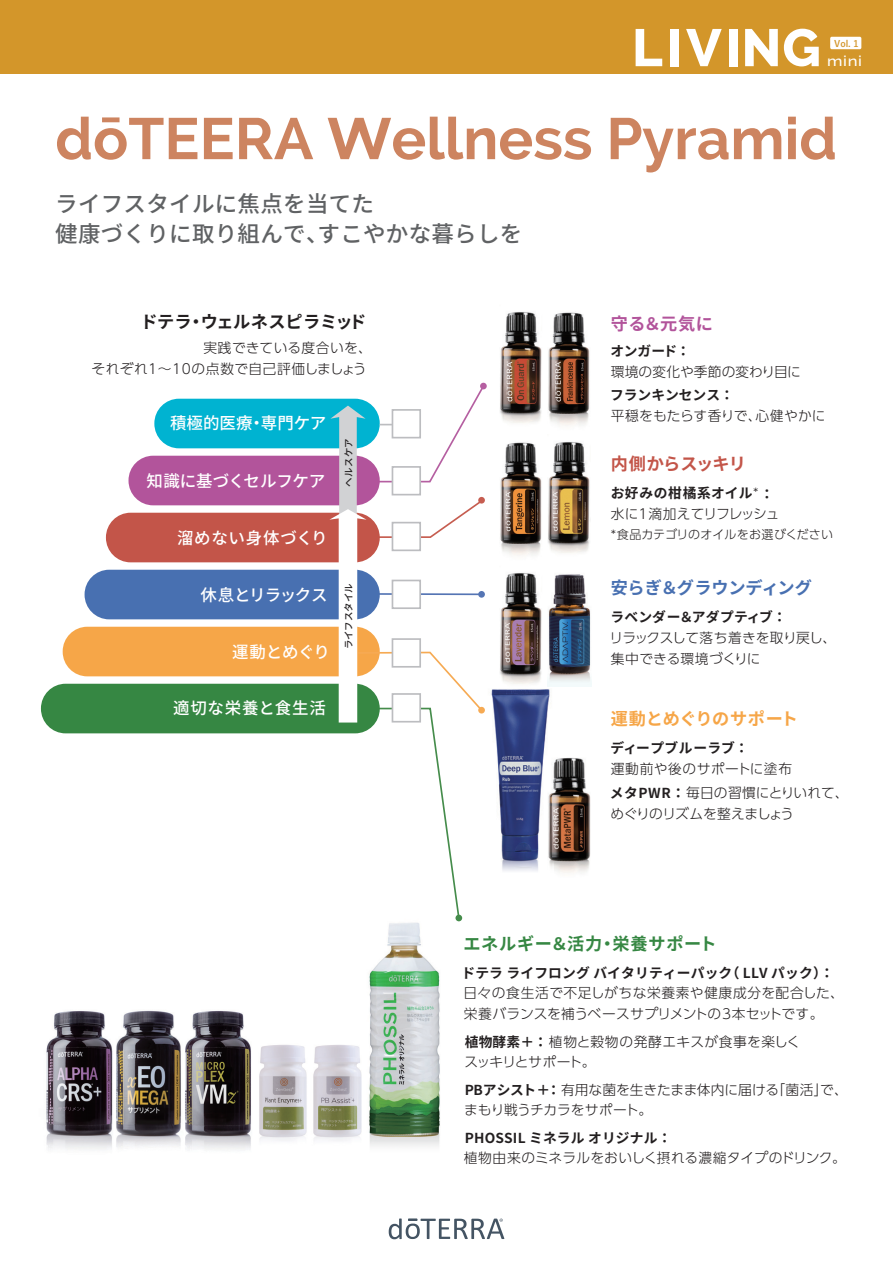
<style>
.page{position:relative;width:893px;height:1263px;background:#fff}
.page>*{position:absolute;margin:0;border:0;box-sizing:border-box;transform-origin:0 0}
.t1{font:700 58.2px "Raleway";color:#cd8460}
.t2{font:800 52.5px "Raleway";letter-spacing:.07em;color:#fff}
.t3{font:500 22.5px/30px "Source Han Sans";letter-spacing:.015em;color:#606264}
.t4{font:700 17.25px "Source Han Sans";letter-spacing:.04em;color:#368743}
.t5{font:700 17.25px "Source Han Sans";letter-spacing:-.015em;color:#231f20}
.t6{font:700 17.25px "Source Han Sans";letter-spacing:-.015em;color:#4870b1}
.t7{font:700 17.25px "Source Han Sans";letter-spacing:-.01em;color:#f6a648}
.t8{font:700 17.25px "Source Han Sans";letter-spacing:-.035em;color:#c35549}
.t9{font:700 17.25px "Source Han Sans";color:#b2549b}
.t10{font:500 16.5px "Source Han Sans";letter-spacing:-.005em;color:#fff}
.t11{font:500 16.5px "Source Han Sans";letter-spacing:.04em;color:#fff}
.t12{font:500 16.5px "Source Han Sans";letter-spacing:.045em;color:#fff}
.t13{font:500 16.5px "Source Han Sans";letter-spacing:-.06em;color:#fff}
.t14{font:500 14.55px "Raleway";color:#fff;scale:1.15 1}
.t15{font:300 13.8px/20.5px "UD Shin Go Pr 6 N";letter-spacing:.01em;color:#231f20}
.t16{font:700 13.8px "Source Han Sans";letter-spacing:.015em;color:#231f20}
.t17{font:300 13.8px/20.5px "UD Shin Go Pr 6 N";letter-spacing:-.01em;color:#231f20}
.t18{font:300 13.8px/20.5px "UD Shin Go Pr 6 N";letter-spacing:.03em;color:#231f20}
.t19{font:300 13.8px/20.5px "UD Shin Go Pr 6 N";letter-spacing:-.015em;color:#231f20}
.t20{font:300 13.8px "UD Shin Go Pr 6 N";letter-spacing:-.04em;color:#231f20}
.t21{font:300 13.8px "UD Shin Go Pr 6 N";letter-spacing:-.03em;color:#231f20}
.t22{font:700 13.8px "Source Han Sans";letter-spacing:.05em;color:#231f20}
.t23{font:300 12px "UD Shin Go Pr 6 N";letter-spacing:.005em;color:#231f20}
.t24{font:500 9.45px "Source Han Sans";letter-spacing:.01em;color:#231f20}
.t25{font:700 9.15px "Yu Go";color:#d3962a}
.s1{font-family:"UD Shin Go Pr 6 N";font-weight:300;font-size:12px}
.s2{font-family:"Source Han Sans";font-weight:700}
</style>
<div class="page">
<div style="left:0;top:0;width:893px;height:73px;background:#d3962a"></div>
<img style="left:500px;top:312px;width:42px;height:111px">
<img style="left:548px;top:312px;width:42px;height:114px">
<img style="left:500px;top:442px;width:42px;height:114px">
<img style="left:548px;top:442px;width:42px;height:111px">
<img style="left:500px;top:573px;width:42px;height:111px">
<img style="left:547px;top:574px;width:45px;height:113px">
<div style="left:455px;top:915px;width:7px;height:6px;background:#458c4b;border-radius:50%"></div>
<div style="left:129px;top:456px;width:251px;height:49px;background:#b2549b;border-radius:25px"></div>
<div style="left:154px;top:399px;width:226px;height:49px;background:#00b3d1;border-radius:25px"></div>
<div style="left:106px;top:513px;width:274px;height:49px;background:#c35549;border-radius:25px"></div>
<div style="left:85px;top:570px;width:295px;height:49px;background:#4870b1;border-radius:25px"></div>
<div style="left:63px;top:627px;width:317px;height:49px;background:#f6a648;border-radius:25px"></div>
<div style="left:41px;top:684px;width:339px;height:49px;background:#368743;border-radius:25px"></div>
<img style="left:46px;top:1010px;width:205px;height:140px">
<img style="left:259px;top:1045px;width:48px;height:96px">
<img style="left:313px;top:1045px;width:49px;height:96px">
<img style="left:369px;top:922px;width:71px;height:216px">
<div style="left:830px;top:37px;width:31px;height:12px;background:#fff;border-radius:2px"></div>
<img style="left:491px;top:689px;width:59px;height:170px">
<svg style="left:291px;top:384px;width:195px;height:536px"></svg>
<div style="left:478px;top:707px;width:7px;height:6px;background:#f6aa53;border-radius:50%"></div>
<img style="left:547px;top:749px;width:44px;height:124px">
<svg style="left:485px;top:859px;width:69px;height:49px"></svg>
<svg style="left:370px;top:1138px;width:70px;height:9px"></svg>
<svg style="left:389px;top:1218px;width:115px;height:21px"></svg>
<div style="left:392px;top:638px;width:29px;height:30px;background:#fff;border:2px solid #bcbdc0"></div>
<h2 class="t2" style="left:632px;top:18px;width:190px">LIVING</h2>
<p class="t25" style="left:834px;top:38px;width:26px">Vol. 1</p>
<p class="t14" style="left:827px;top:49px;width:32px">mini</p>
<h1 class="t1" style="left:55px;top:105px;width:783px">dōTEERA Wellness Pyramid</h1>
<h3 class="t3" style="left:55px;top:189px;width:469px">ライフスタイルに焦点を当てた　<br>健康づくりに取り組んで、すこやかな暮らしを</h3>
<p class="t5" style="left:141px;top:312px;width:227px">ドテラ・ウェルネスピラミッド</p>
<p class="t18" style="left:91px;top:337px;width:282px;text-indent:112px">実践できている度合いを、それぞれ1～10の点数で自己評価しましょう</p>
<p class="t10" style="left:170px;top:414px;width:158px">積極的医療・専門ケア</p>
<p class="t10" style="left:147px;top:471px;width:180px">知識に基づくセルフケア</p>
<p class="t11" style="left:177px;top:528px;width:152px">溜めない身体づくり</p>
<p class="t13" style="left:200px;top:585px;width:129px">休息とリラックス</p>
<p class="t10" style="left:232px;top:642px;width:99px">運動とめぐり</p>
<p class="t12" style="left:173px;top:699px;width:155px">適切な栄養と食生活</p>
<p class="t24" style="left:343px;top:487px;width:50px;rotate:-90deg">ヘルスケア</p>
<p class="t24" style="left:343px;top:649px;width:68px;rotate:-90deg">ライフスタイル</p>
<p class="t9" style="left:611px;top:313px;width:104px">守る＆元気に</p>
<p class="t16" style="left:610px;top:343px;width:81px">オンガード：</p>
<p class="t15" style="left:611px;top:361px;width:192px">環境の変化や季節の変わり目に</p>
<p class="t16" style="left:610px;top:387px;width:125px">フランキンセンス：</p>
<p class="t15" style="left:611px;top:405px;width:216px">平穏をもたらす香りで、心健やかに</p>
<p class="t8" style="left:611px;top:454px;width:137px">内側からスッキリ</p>
<p class="t22" style="left:611px;top:485px;width:165px">お好みの柑橘系オイル<span class="s1">*</span>：</p>
<p class="t21" style="left:611px;top:502px;width:170px">水に1滴加えてリフレッシュ</p>
<p class="t23" style="left:611px;top:525px;width:224px">*食品カテゴリのオイルをお選びください</p>
<p class="t6" style="left:611px;top:578px;width:203px">安らぎ＆グラウンディング</p>
<p class="t16" style="left:610px;top:610px;width:178px">ラベンダー＆アダプティブ：</p>
<p class="t19" style="left:610px;top:627px;width:228px">リラックスして落ち着きを取り戻し、集中できる環境づくりに</p>
<p class="t7" style="left:611px;top:709px;width:189px">運動とめぐりのサポート</p>
<p class="t16" style="left:611px;top:740px;width:140px">ディープブルーラブ：</p>
<p class="t15" style="left:610px;top:756px;width:240px;line-height:24.5px">運動前や後のサポートに塗布<br><span class="s2">メタPWR：</span>毎日の習慣にとりいれて、</p>
<p class="t20" style="left:610px;top:803px;width:185px">めぐりのリズムを整えましょう</p>
<p class="t4" style="left:464px;top:934px;width:255px">エネルギー＆活力・栄養サポート</p>
<p class="t16" style="left:461px;top:965px;width:374px">ドテラ ライフロング バイタリティーパック（ LLV パック）：</p>
<p class="t15" style="left:463px;top:982px;width:382px">日々の食生活で不足しがちな栄養素や健康成分を配合した、栄養バランスを補うベースサプリメントの3本セットです。</p>
<p class="t15" style="left:464px;top:1030px;width:337px"><span class="s2">植物酵素＋：</span>植物と穀物の発酵エキスが食事を楽しくスッキリとサポート。</p>
<p class="t17" style="left:464px;top:1079px;width:385px"><span class="s2">PBアシスト＋：</span>有用な菌を生きたまま体内に届ける「菌活」で、まもり戦うチカラをサポート。</p>
<p class="t16" style="left:465px;top:1130px;width:208px">PHOSSIL ミネラル オリジナル：</p>
<p class="t15" style="left:464px;top:1147px;width:384px">植物由来のミネラルをおいしく摂れる濃縮タイプのドリンク。</p>
</div>
